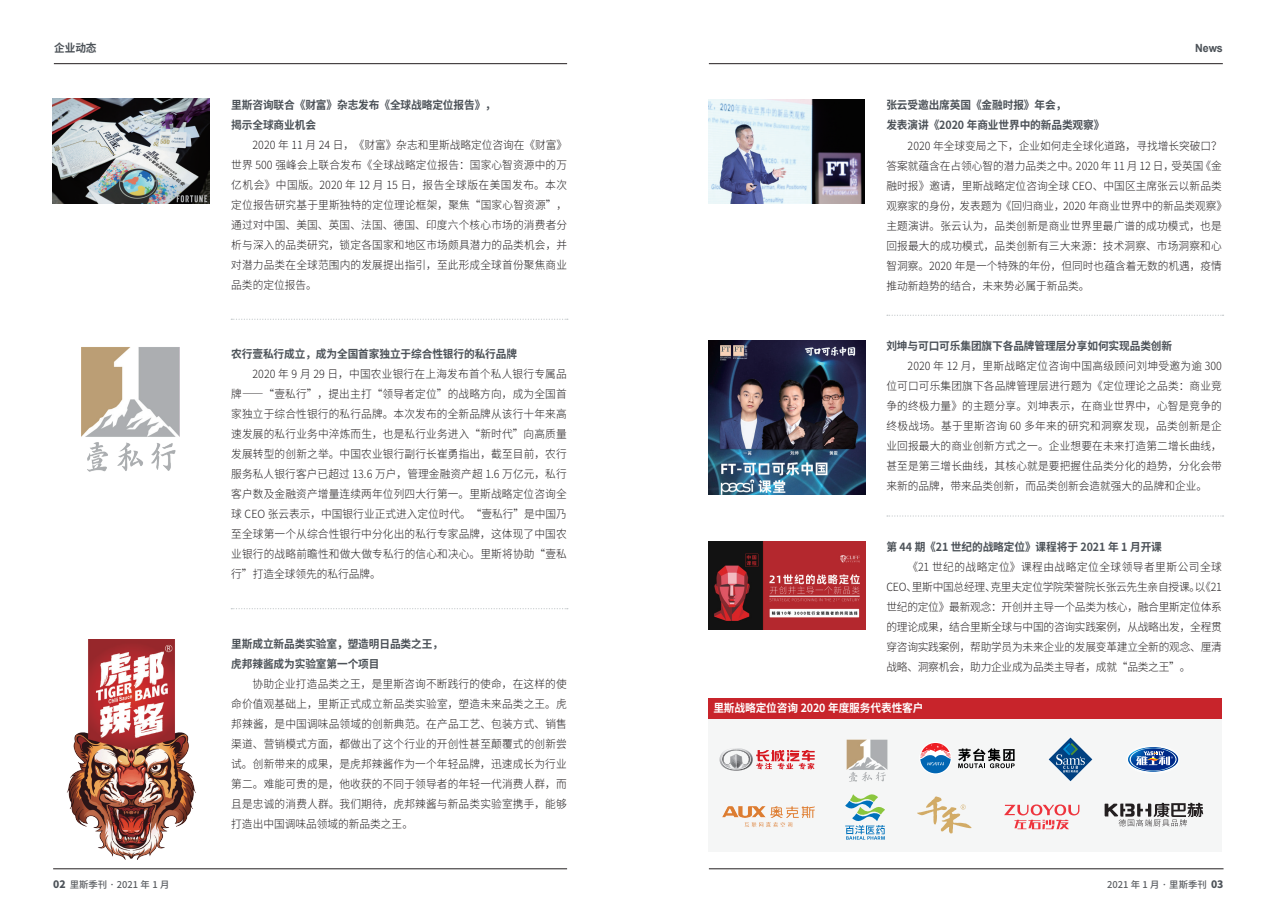
<style>
.page{position:relative;width:1276px;height:922px;background:#fff}
.page>*{position:absolute;margin:0;border:0;box-sizing:border-box;transform-origin:0 0}
.t1{font:300 11.25px/20px "Source Han Sans CN";color:#231f20;text-align:justify;scale:.95 1}
.t2{font:700 11.25px/20px "Source Han Sans CN";letter-spacing:-.01em;color:#4c5258;scale:.95 1}
.t3{font:700 11.25px "Source Han Sans CN";letter-spacing:-.01em;color:#fff;scale:.95 1}
.t4{font:700 11.25px "Arial";color:#4c5258;scale:.95 1}
.t5{font:500 9.38px "Source Han Sans CN";color:#5a5d61}
.s1{font-weight:800;font-size:10.25px;color:#4c5258}
</style>
<div class="page">
<hr style="left:709px;top:868px;width:514px;height:1px;background:#231f20">
<hr style="left:709px;top:63px;width:513px;height:1px;background:#231f20">
<svg style="left:231px;top:318px;width:337px;height:2px"></svg>
<svg style="left:231px;top:608px;width:337px;height:1px"></svg>
<img style="left:81px;top:347px;width:99px;height:125px">
<img style="left:53px;top:99px;width:157px;height:105px">
<img style="left:67px;top:639px;width:129px;height:220px">
<div style="left:708px;top:713px;width:514px;height:138px;background:#f5f6f6"></div>
<div style="left:708px;top:697px;width:514px;height:20px;background:#c8242b"></div>
<svg style="left:887px;top:314px;width:336px;height:2px"></svg>
<svg style="left:887px;top:515px;width:336px;height:1px"></svg>
<img style="left:708px;top:541px;width:157px;height:88px">
<img style="left:708px;top:340px;width:157px;height:154px">
<img style="left:708px;top:99px;width:156px;height:105px">
<svg style="left:719px;top:748px;width:95px;height:22px"></svg>
<svg style="left:845px;top:794px;width:40px;height:45px"></svg>
<svg style="left:917px;top:796px;width:54px;height:37px"></svg>
<svg style="left:1004px;top:804px;width:75px;height:25px"></svg>
<svg style="left:1104px;top:802px;width:99px;height:24px"></svg>
<img style="left:722px;top:806px;width:93px;height:22px">
<img style="left:1146px;top:758px;width:33px;height:14px">
<svg style="left:1128px;top:747px;width:50px;height:24px"></svg>
<svg style="left:919px;top:741px;width:32px;height:33px"></svg>
<svg style="left:920px;top:742px;width:30px;height:31px"></svg>
<svg style="left:958px;top:748px;width:56px;height:20px"></svg>
<img style="left:846px;top:739px;width:42px;height:43px">
<hr style="left:54px;top:63px;width:513px;height:1px;background:#231f20">
<hr style="left:53px;top:868px;width:514px;height:1px;background:#231f20">
<svg style="left:1048px;top:737px;width:45px;height:44px"></svg>
<p class="t2" style="left:54px;top:39px;width:46px">企业动态</p>
<p class="t2" style="left:231px;top:95px;width:280px">里斯咨询联合《财富》杂志发布《全球战略定位报告》，揭示全球商业机会</p>
<p class="t1" style="left:231px;top:135px;width:355px;text-indent:21px">2020 年 11 月 24 日，《财富》杂志和里斯战略定位咨询在《财富》世界 500 强峰会上联合发布《全球战略定位报告：国家心智资源中的万亿机会》中国版。2020 年 12 月 15 日，报告全球版在美国发布。本次定位报告研究基于里斯独特的定位理论框架，聚焦“国家心智资源”，通过对中国、美国、英国、法国、德国、印度六个核心市场的消费者分析与深入的品类研究，锁定各国家和地区市场颇具潜力的品类机会，并对潜力品类在全球范围内的发展提出指引，至此形成全球首份聚焦商业品类的定位报告。</p>
<p class="t2" style="left:231px;top:344px;width:302px">农行壹私行成立，成为全国首家独立于综合性银行的私行品牌</p>
<p class="t1" style="left:231px;top:364px;width:355px;text-indent:21px">2020 年 9 月 29 日，中国农业银行在上海发布首个私人银行专属品牌——“壹私行”，提出主打“领导者定位”的战略方向，成为全国首家独立于综合性银行的私行品牌。本次发布的全新品牌从该行十年来高速发展的私行业务中淬炼而生，也是私行业务进入“新时代”向高质量发展转型的创新之举。中国农业银行副行长崔勇指出，截至目前，农行服务私人银行客户已超过 13.6 万户，管理金融资产超 1.6 万亿元，私行客户数及金融资产增量连续两年位列四大行第一。里斯战略定位咨询全球 CEO 张云表示，中国银行业正式进入定位时代。“壹私行”是中国乃至全球第一个从综合性银行中分化出的私行专家品牌，这体现了中国农业银行的战略前瞻性和做大做专私行的信心和决心。里斯将协助“壹私行”打造全球领先的私行品牌。</p>
<p class="t2" style="left:231px;top:633px;width:224px">里斯成立新品类实验室，塑造明日品类之王，虎邦辣酱成为实验室第一个项目</p>
<p class="t1" style="left:231px;top:673px;width:355px;text-indent:21px">协助企业打造品类之王，是里斯咨询不断践行的使命，在这样的使命价值观基础上，里斯正式成立新品类实验室，塑造未来品类之王。虎邦辣酱，是中国调味品领域的创新典范。在产品工艺、包装方式、销售渠道、营销模式方面，都做出了这个行业的开创性甚至颠覆式的创新尝试。创新带来的成果，是虎邦辣酱作为一个年轻品牌，迅速成长为行业第二。难能可贵的是，他收获的不同于领导者的年轻一代消费人群，而且是忠诚的消费人群。我们期待，虎邦辣酱与新品类实验室携手，能够打造出中国调味品领域的新品类之王。</p>
<p class="t4" style="left:1195px;top:41px;width:31px">News</p>
<p class="t2" style="left:886px;top:95px;width:231px">张云受邀出席英国《金融时报》年会，<br>发表演讲《2020 年商业世界中的新品类观察》</p>
<p class="t1" style="left:886px;top:136px;width:360px;text-align:left;text-indent:21px">2020 年全球变局之下，企业如何走全球化道路，寻找增长突破口？答案就蕴含在占领心智的潜力品类之中。2020 年 11 月 12 日，受英国《金融时报》邀请，里斯战略定位咨询全球 CEO、中国区主席张云以新品类观察家的身份，发表题为《回归商业，2020 年商业世界中的新品类观察》主题演讲。张云认为，品类创新是商业世界里最广谱的成功模式，也是回报最大的成功模式，品类创新有三大来源：技术洞察、市场洞察和心智洞察。2020 年是一个特殊的年份，但同时也蕴含着无数的机遇，疫情推动新趋势的结合，未来势必属于新品类。</p>
<p class="t2" style="left:886px;top:335px;width:302px">刘坤与可口可乐集团旗下各品牌管理层分享如何实现品类创新</p>
<p class="t1" style="left:886px;top:355px;width:355px;text-indent:21px">2020 年 12 月，里斯战略定位咨询中国高级顾问刘坤受邀为逾 300位可口可乐集团旗下各品牌管理层进行题为《定位理论之品类：商业竞争的终极力量》的主题分享。刘坤表示，在商业世界中，心智是竞争的终极战场。基于里斯咨询 60 多年来的研究和洞察发现，品类创新是企业回报最大的商业创新方式之一。企业想要在未来打造第二增长曲线，甚至是第三增长曲线，其核心就是要把握住品类分化的趋势，分化会带来新的品牌，带来品类创新，而品类创新会造就强大的品牌和企业。</p>
<p class="t2" style="left:886px;top:537px;width:292px">第 44 期《21 世纪的战略定位》课程将于 2021 年 1 月开课</p>
<p class="t1" style="left:886px;top:557px;width:355px;text-indent:21px">《21 世纪的战略定位》课程由战略定位全球领导者里斯公司全球CEO、里斯中国总经理、克里夫定位学院荣誉院长张云先生亲自授课。以《21世纪的定位》最新观念：开创并主导一个品类为核心，融合里斯定位体系的理论成果，结合里斯全球与中国的咨询实践案例，从战略出发，全程贯穿咨询实践案例，帮助学员为未来企业的发展变革建立全新的观念、厘清战略、洞察机会，助力企业成为品类主导者，成就“品类之王”。</p>
<p class="t3" style="left:713px;top:701px;width:223px">里斯战略定位咨询 2020 年度服务代表性客户</p>
<p class="t5" style="left:53px;top:878px;width:118px"><span class="s1">02</span> 里斯季刊 · 2021 年 1 月</p>
<p class="t5" style="left:1107px;top:878px;width:118px">2021 年 1 月 · 里斯季刊 <span class="s1">03</span></p>
</div>
